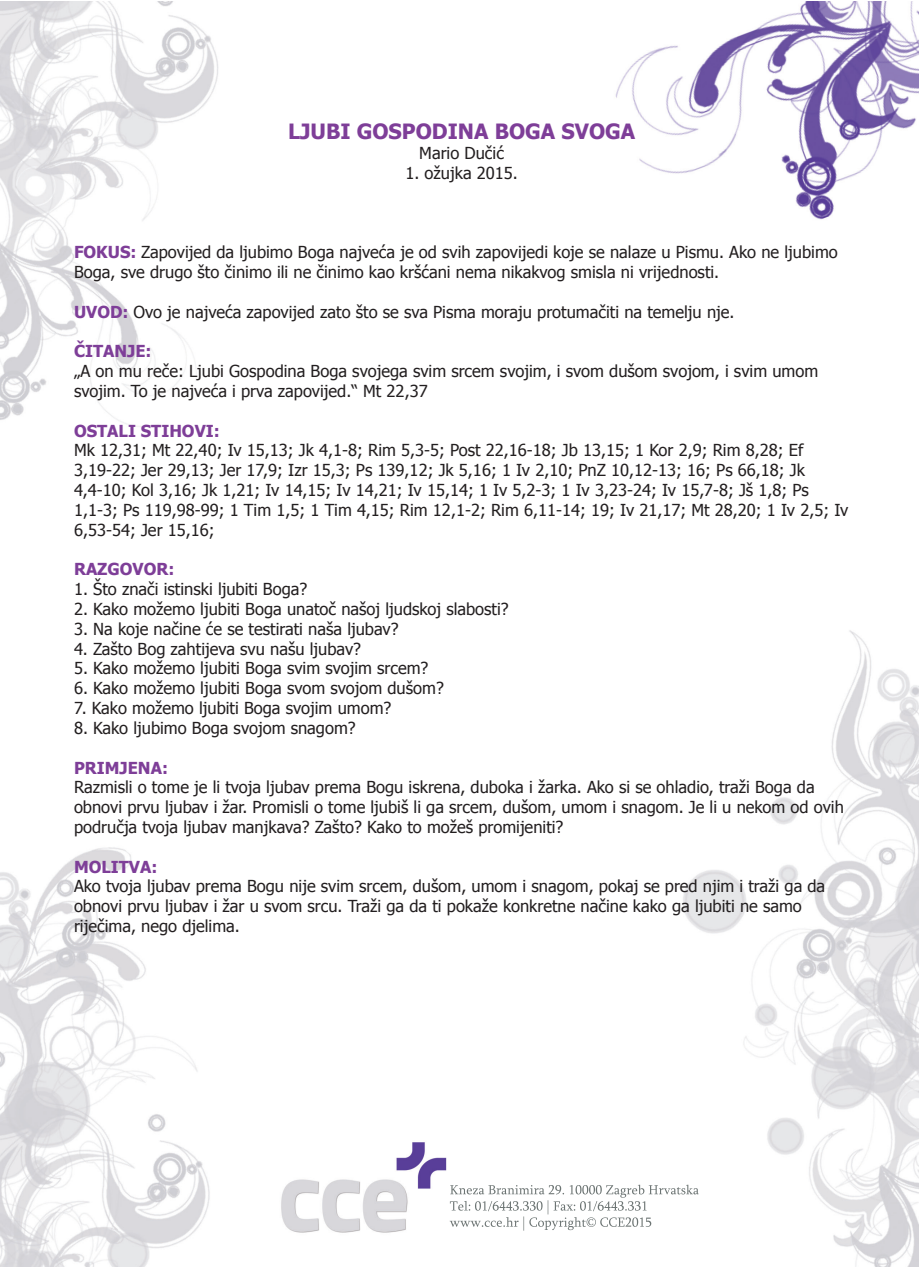
<style>
.page{position:relative;width:919px;height:1268px;background:#fff}
.page>*{position:absolute;margin:0;border:0;box-sizing:border-box;transform-origin:0 0}
.t1{font:700 21px "Tahoma";color:#7e3e98}
.t2{font:16.5px/19.8px "Tahoma";color:#231f20}
.t3{font:700 16.5px "Tahoma";color:#7e3e98}
.s1{font-weight:700;color:#7e3e98}
</style>
<div class="page">
<img style="left:0;top:1px;width:918px;height:1265px">
<img style="left:555px;top:1184px;width:89px;height:10px">
<img style="left:676px;top:1184px;width:22px;height:10px">
<img style="left:464px;top:1199px;width:175px;height:15px">
<svg style="left:642px;top:1200px;width:4px;height:10px"></svg>
<img style="left:484px;top:1216px;width:34px;height:10px">
<img style="left:523px;top:1216px;width:115px;height:14px">
<p class="t1" style="left:288px;top:117px;width:349px">LJUBI GOSPODINA BOGA SVOGA</p>
<p class="t2" style="left:419px;top:143px;width:86px">Mario Dučić</p>
<p class="t2" style="left:405px;top:162px;width:114px">1. ožujka 2015.</p>
<p class="t2" style="left:74px;top:242px;width:765px"><span class="s1">FOKUS:</span> Zapovijed da ljubimo Boga najveća je od svih zapovijedi koje se nalaze u Pismu. Ako ne ljubimo<br>Boga, sve drugo što činimo ili ne činimo kao kršćani nema nikakvog smisla ni vrijednosti.</p>
<p class="t2" style="left:74px;top:301px;width:662px"><span class="s1">UVOD:</span> Ovo je najveća zapovijed zato što se sva Pisma moraju protumačiti na temelju nje.</p>
<p class="t3" style="left:74px;top:340px;width:79px">ČITANJE:</p>
<p class="t2" style="left:74px;top:360px;width:745px">„A on mu reče: Ljubi Gospodina Boga svojega svim srcem svojim, i svom dušom svojom, i svim umom svojim. To je najveća i prva zapovijed.“ Mt 22,37</p>
<p class="t3" style="left:74px;top:419px;width:147px">OSTALI STIHOVI:</p>
<p class="t2" style="left:74px;top:440px;width:775px">Mk 12,31; Mt 22,40; Iv 15,13; Jk 4,1-8; Rim 5,3-5; Post 22,16-18; Jb 13,15; 1 Kor 2,9; Rim 8,28; Ef 3,19-22; Jer 29,13; Jer 17,9; Izr 15,3; Ps 139,12; Jk 5,16; 1 Iv 2,10; PnZ 10,12-13; 16; Ps 66,18; Jk 4,4-10; Kol 3,16; Jk 1,21; Iv 14,15; Iv 14,21; Iv 15,14; 1 Iv 5,2-3; 1 Iv 3,23-24; Iv 15,7-8; Jš 1,8; Ps 1,1-3; Ps 119,98-99; 1 Tim 1,5; 1 Tim 4,15; Rim 12,1-2; Rim 6,11-14; 19; Iv 21,17; Mt 28,20; 1 Iv 2,5; Iv 6,53-54; Jer 15,16;</p>
<p class="t3" style="left:74px;top:557px;width:102px">RAZGOVOR:</p>
<p class="t2" style="left:74px;top:578px;width:235px">1. Što znači istinski ljubiti Boga?</p>
<p class="t2" style="left:74px;top:598px;width:436px">2. Kako možemo ljubiti Boga unatoč našoj ljudskoj slabosti?</p>
<p class="t2" style="left:74px;top:618px;width:326px">3. Na koje načine će se testirati naša ljubav?</p>
<p class="t2" style="left:74px;top:638px;width:288px">4. Zašto Bog zahtijeva svu našu ljubav?</p>
<p class="t2" style="left:74px;top:657px;width:356px">5. Kako možemo ljubiti Boga svim svojim srcem?</p>
<p class="t2" style="left:74px;top:677px;width:371px">6. Kako možemo ljubiti Boga svom svojom dušom?</p>
<p class="t2" style="left:74px;top:697px;width:319px">7. Kako možemo ljubiti Boga svojim umom?</p>
<p class="t2" style="left:74px;top:717px;width:283px">8. Kako ljubimo Boga svojom snagom?</p>
<p class="t3" style="left:74px;top:755px;width:95px">PRIMJENA:</p>
<p class="t2" style="left:74px;top:776px;width:771px">Razmisli o tome je li tvoja ljubav prema Bogu iskrena, duboka i žarka. Ako si se ohladio, traži Boga da obnovi prvu ljubav i žar. Promisli o tome ljubiš li ga srcem, dušom, umom i snagom. Je li u nekom od ovih područja tvoja ljubav manjkava? Zašto? Kako to možeš promijeniti?</p>
<p class="t3" style="left:74px;top:854px;width:85px">MOLITVA:</p>
<p class="t2" style="left:74px;top:875px;width:752px">Ako tvoja ljubav prema Bogu nije svim srcem, dušom, umom i snagom, pokaj se pred njim i traži ga da obnovi prvu ljubav i žar u svom srcu. Traži ga da ti pokaže konkretne načine kako ga ljubiti ne samo riječima, nego djelima.</p>
</div>
